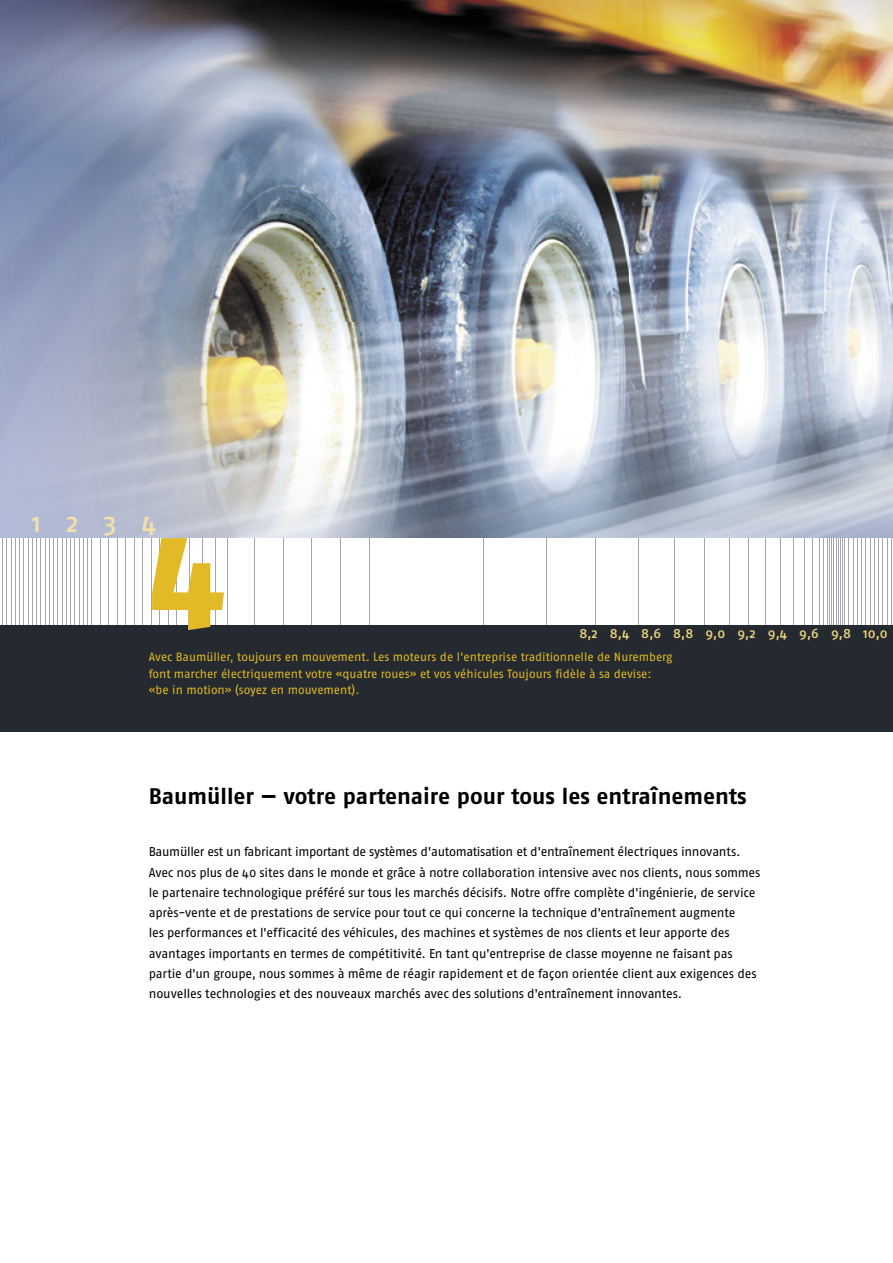
<style>
.page{position:relative;width:893px;height:1263px;background:#fff}
.page>*{position:absolute;margin:0;border:0;box-sizing:border-box;transform-origin:0 0}
.t1{font:132px "Fago No Exb Lf";color:#e2b926}
.t2{font:27px "Fago No Med";color:#f3e2a8}
.t3{font:700 22.5px "Fago No";color:#000}
.t4{font:13.5px "Fago No Med";color:#edd57e}
.t5{font:12.75px/20.2px "Fago No";letter-spacing:-.02em;color:#000}
.t6{font:12px/16.5px "Fago No";letter-spacing:-.005em;color:#e2b926}
</style>
<div class="page">
<hr style="left:228px;top:538px;width:1px;height:87px;background:#a2a5b2">
<hr style="left:215px;top:538px;width:1px;height:87px;background:#a2a5b2">
<hr style="left:202px;top:538px;width:1px;height:87px;background:#a2a5b2">
<hr style="left:189px;top:538px;width:1px;height:87px;background:#a2a5b2">
<hr style="left:176px;top:538px;width:1px;height:87px;background:#a2a5b2">
<hr style="left:168px;top:538px;width:1px;height:87px;background:#a2a5b2">
<hr style="left:159px;top:538px;width:1px;height:87px;background:#a2a5b2">
<hr style="left:151px;top:538px;width:1px;height:87px;background:#a2a5b2">
<hr style="left:142px;top:538px;width:1px;height:87px;background:#a2a5b2">
<hr style="left:134px;top:538px;width:1px;height:87px;background:#a2a5b2">
<hr style="left:125px;top:538px;width:1px;height:87px;background:#a2a5b2">
<hr style="left:117px;top:538px;width:1px;height:87px;background:#a2a5b2">
<hr style="left:108px;top:538px;width:1px;height:87px;background:#a2a5b2">
<hr style="left:100px;top:538px;width:1px;height:87px;background:#a2a5b2">
<hr style="left:91px;top:538px;width:1px;height:87px;background:#a2a5b2">
<hr style="left:87px;top:538px;width:1px;height:87px;background:#a2a5b2">
<hr style="left:83px;top:538px;width:1px;height:87px;background:#a2a5b2">
<hr style="left:79px;top:538px;width:1px;height:87px;background:#a2a5b2">
<hr style="left:74px;top:538px;width:1px;height:87px;background:#a2a5b2">
<hr style="left:70px;top:538px;width:1px;height:87px;background:#a2a5b2">
<hr style="left:66px;top:538px;width:1px;height:87px;background:#a2a5b2">
<hr style="left:62px;top:538px;width:1px;height:87px;background:#a2a5b2">
<hr style="left:57px;top:538px;width:1px;height:87px;background:#a2a5b2">
<hr style="left:53px;top:538px;width:1px;height:87px;background:#a2a5b2">
<hr style="left:49px;top:538px;width:1px;height:87px;background:#a2a5b2">
<hr style="left:45px;top:538px;width:1px;height:87px;background:#a2a5b2">
<hr style="left:40px;top:538px;width:1px;height:87px;background:#a2a5b2">
<hr style="left:36px;top:538px;width:1px;height:87px;background:#a2a5b2">
<hr style="left:32px;top:538px;width:1px;height:87px;background:#a2a5b2">
<hr style="left:28px;top:538px;width:1px;height:87px;background:#a2a5b2">
<hr style="left:23px;top:538px;width:1px;height:87px;background:#a2a5b2">
<hr style="left:19px;top:538px;width:1px;height:87px;background:#a2a5b2">
<hr style="left:15px;top:538px;width:1px;height:87px;background:#a2a5b2">
<hr style="left:11px;top:538px;width:1px;height:87px;background:#a2a5b2">
<hr style="left:6px;top:538px;width:1px;height:87px;background:#a2a5b2">
<hr style="left:2px;top:538px;width:1px;height:87px;background:#a2a5b2">
<hr style="left:704px;top:538px;width:1px;height:87px;background:#a2a5b2">
<hr style="left:674px;top:538px;width:1px;height:87px;background:#a2a5b2">
<hr style="left:638px;top:538px;width:1px;height:87px;background:#a2a5b2">
<hr style="left:369px;top:538px;width:1px;height:87px;background:#a2a5b2">
<hr style="left:340px;top:538px;width:1px;height:87px;background:#a2a5b2">
<hr style="left:311px;top:538px;width:1px;height:87px;background:#a2a5b2">
<hr style="left:283px;top:538px;width:1px;height:87px;background:#a2a5b2">
<hr style="left:254px;top:538px;width:1px;height:87px;background:#a2a5b2">
<hr style="left:842px;top:538px;width:1px;height:87px;background:#a2a5b2">
<hr style="left:838px;top:538px;width:1px;height:87px;background:#a2a5b2">
<hr style="left:833px;top:538px;width:1px;height:87px;background:#a2a5b2">
<hr style="left:829px;top:538px;width:1px;height:87px;background:#a2a5b2">
<hr style="left:823px;top:538px;width:1px;height:87px;background:#a2a5b2">
<hr style="left:819px;top:538px;width:1px;height:87px;background:#a2a5b2">
<hr style="left:812px;top:538px;width:1px;height:87px;background:#a2a5b2">
<hr style="left:804px;top:538px;width:1px;height:87px;background:#a2a5b2">
<hr style="left:793px;top:538px;width:1px;height:87px;background:#a2a5b2">
<hr style="left:780px;top:538px;width:1px;height:87px;background:#a2a5b2">
<hr style="left:765px;top:538px;width:1px;height:87px;background:#a2a5b2">
<hr style="left:748px;top:538px;width:1px;height:87px;background:#a2a5b2">
<hr style="left:729px;top:538px;width:1px;height:87px;background:#a2a5b2">
<hr style="left:546px;top:538px;width:1px;height:87px;background:#a2a5b2">
<hr style="left:595px;top:538px;width:1px;height:87px;background:#a2a5b2">
<hr style="left:483px;top:538px;width:1px;height:87px;background:#a2a5b2">
<hr style="left:891px;top:538px;width:1px;height:87px;background:#a2a5b2">
<hr style="left:887px;top:538px;width:1px;height:87px;background:#a2a5b2">
<hr style="left:882px;top:538px;width:1px;height:87px;background:#a2a5b2">
<hr style="left:878px;top:538px;width:1px;height:87px;background:#a2a5b2">
<hr style="left:874px;top:538px;width:1px;height:87px;background:#a2a5b2">
<hr style="left:870px;top:538px;width:1px;height:87px;background:#a2a5b2">
<hr style="left:865px;top:538px;width:1px;height:87px;background:#a2a5b2">
<hr style="left:861px;top:538px;width:1px;height:87px;background:#a2a5b2">
<hr style="left:857px;top:538px;width:1px;height:87px;background:#a2a5b2">
<hr style="left:853px;top:538px;width:1px;height:87px;background:#a2a5b2">
<hr style="left:848px;top:538px;width:1px;height:87px;background:#a2a5b2">
<hr style="left:844px;top:538px;width:1px;height:87px;background:#a2a5b2">
<hr style="left:840px;top:538px;width:1px;height:87px;background:#a2a5b2">
<hr style="left:836px;top:538px;width:1px;height:87px;background:#a2a5b2">
<hr style="left:831px;top:538px;width:1px;height:87px;background:#a2a5b2">
<hr style="left:827px;top:538px;width:1px;height:87px;background:#a2a5b2">
<div style="left:0;top:625px;width:893px;height:106px;background:#252a31"></div>
<img style="left:0;top:0;width:893px;height:538px">
<h2 class="t2" style="left:32px;top:507px;width:126px">1 2 3 4</h2>
<h1 class="t1" style="left:149px;top:500px;width:77px">4</h1>
<p class="t4" style="left:579px;top:625px;width:310px">8,2 8,4 8,6 8,8 9,0 9,2 9,4 9,6 9,8 10,0</p>
<p class="t6" style="left:149px;top:649px;width:525px">Avec Baumüller, toujours en mouvement. Les moteurs de l'entreprise traditionnelle de Nuremberg font marcher électriquement votre «quatre roues» et vos véhicules Toujours fidèle à sa devise: «be in motion» (soyez en mouvement).</p>
<h3 class="t3" style="left:149px;top:783px;width:599px">Baumüller — votre partenaire pour tous les entraînements</h3>
<p class="t5" style="left:149px;top:842px;width:613px">Baumüller est un fabricant important de systèmes d'automatisation et d'entraînement électriques innovants.<br>Avec nos plus de 40 sites dans le monde et grâce à notre collaboration intensive avec nos clients, nous sommes le partenaire technologique préféré sur tous les marchés décisifs. Notre offre complète d'ingénierie, de service après-vente et de prestations de service pour tout ce qui concerne la technique d'entraînement augmente<br>les performances et l'efficacité des véhicules, des machines et systèmes de nos clients et leur apporte des avantages importants en termes de compétitivité. En tant qu'entreprise de classe moyenne ne faisant pas partie d'un groupe, nous sommes à même de réagir rapidement et de façon orientée client aux exigences des nouvelles technologies et des nouveaux marchés avec des solutions d'entraînement innovantes.</p>
</div>
